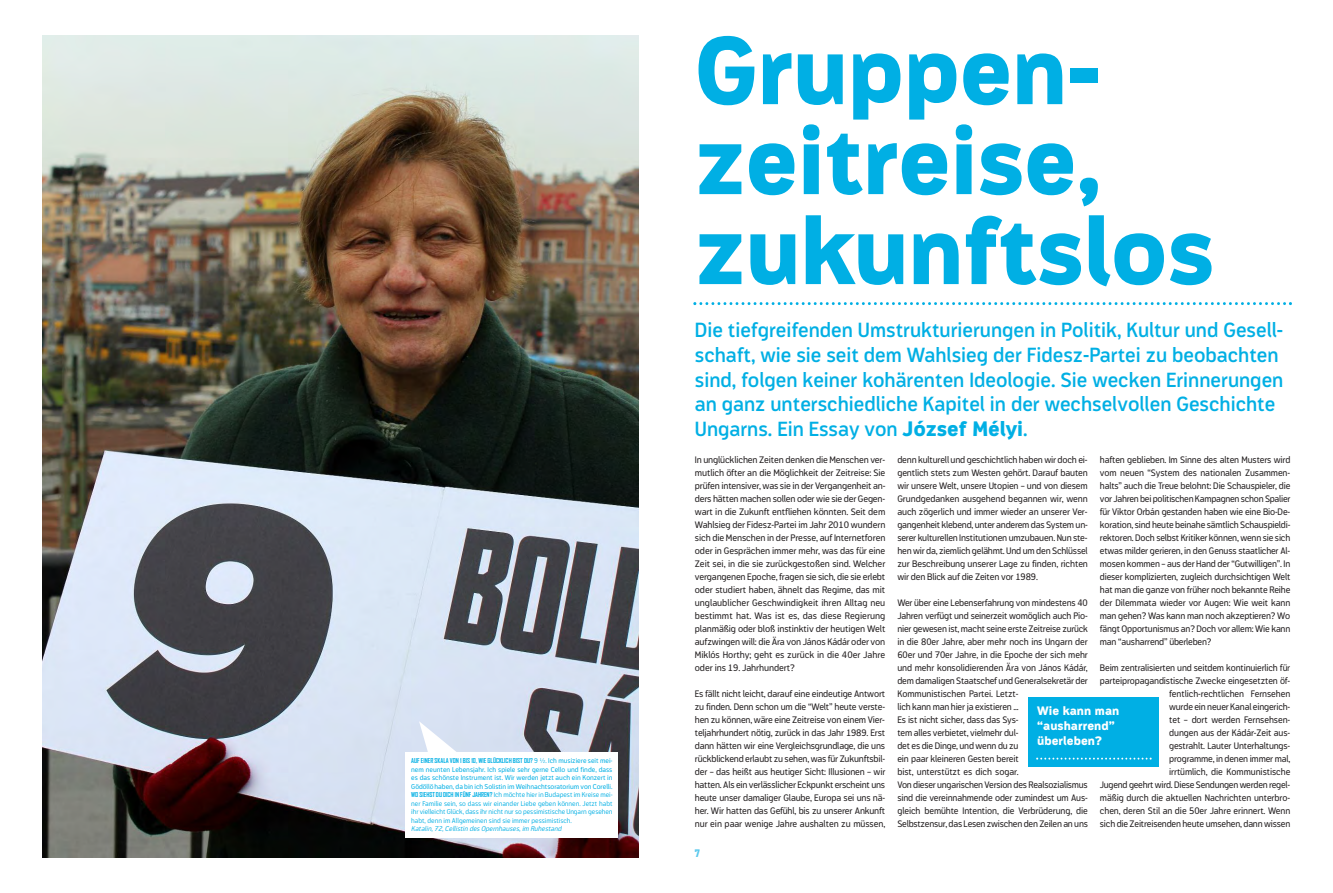
<style>
.page{position:relative;width:1333px;height:893px;background:#fff}
.page>*{position:absolute;margin:0;border:0;box-sizing:border-box;transform-origin:0 0}
.t1{font:800 94px/90px "Modus";letter-spacing:-.005em;color:#00afe4}
.t2{font:600 20.5px/24.7px "Modus";color:#00afe4}
.t3{font:800 12px/15px "Modus";letter-spacing:.005em;color:#fff}
.t4{font:900 10px "Agency FB";color:#5bc9ed}
.t5{font:9.5px/13px "Modus";letter-spacing:-.02em;color:#231f20;text-align:justify}
.t6{font:300 7px/8.5px "Modus";color:#00afe4;text-align:justify}
.t7{font:italic 300 7px "Modus";color:#00afe4}
.t8{font:700 6.5px "Agency FB";color:#00afe4}
.s1{font-family:"Modus";font-weight:300;font-size:7px}
.s2{font-family:"Modus";font-weight:400;font-size:7px}
.s3{font-weight:400}
.s4{font-family:"Agency FB";font-weight:700;font-size:6.5px}
.s5{font-weight:800}
</style>
<div class="page">
<svg style="left:693px;top:302px;width:598px;height:3px"></svg>
<img style="left:43px;top:35px;width:595px;height:822px">
<div style="left:1028px;top:698px;width:131px;height:69px;background:#00afe4"></div>
<svg style="left:1036px;top:758px;width:115px;height:2px"></svg>
<div style="left:405px;top:752px;width:213px;height:86px;background:#fff"></div>
<svg style="left:419px;top:721px;width:39px;height:31px"></svg>
<p class="t8" style="left:411px;top:757px;width:203px">AUF EINER SKALA VON 1 BIS 10, WIE GLÜCKLICH BIST DU? <span class="s1">9 ½.</span> <span class="s2">Ich musiziere seit mei-</span></p>
<p class="t6" style="left:411px;top:766px;width:203px"><span class="s3">nem neunten Lebensjahr. Ich spiele sehr gerne Cello und finde, dass es das schönste Instrument ist. Wir werden jetzt auch ein Konzert in Gödöllö haben, da bin ich Solistin im Weihnachtsoratorium von Corelli.<br></span><span class="s4">WO SIEHST DU DICH IN FÜNF JAHREN?</span> Ich möchte hier in Budapest im Kreise mei&shy;ner Familie sein, so dass wir einander Liebe geben können. Jetzt habt ihr vielleicht Glück, dass ihr nicht nur so pessimistische Ungarn gesehen habt, denn im Allgemeinen sind sie immer pessimistisch.</p>
<p class="t7" style="left:411px;top:826px;width:153px">Katalin,72,Cellistin des Opernhauses,im Ruhestand</p>
<h1 class="t1" style="left:694px;top:33px;width:521px">Gruppen&shy;zeitreise, zukunftslos</h1>
<p class="t2" style="left:694px;top:319px;width:590px">Die tiefgreifenden Umstrukturierungen in Politik, Kultur und Gesell&shy;schaft, wie sie seit dem Wahlsieg der Fidesz-Partei zu beobachten sind, folgen keiner kohärenten Ideologie. Sie wecken Erinnerungen an ganz unterschiedliche Kapitel in der wechsel vollen Geschichte Ungarns. Ein Essay von <span class="s5">József Mélyi</span>.</p>
<p class="t5" style="left:694px;top:454px;width:192px">In unglücklichen Zeiten denken die Menschen ver&shy;mutlich öfter an die Möglichkeit der Zeitreise: Sie prüfen intensiver, was sie in der Vergangenheit an&shy;ders hätten machen sollen oder wie sie der Gegen&shy;wart in die Zukunft entfliehen könnten. Seit dem Wahlsieg der Fidesz-Partei im Jahr 2010 wundern sich die Menschen in der Presse, auf Internetforen oder in Gesprächen immer mehr, was das für eine Zeit sei, in die sie zurückgestoßen sind. Welcher vergangenen Epoche, fragen sie sich, die sie erlebt oder studiert haben, ähnelt das Regime, das mit unglaublicher Geschwindigkeit ihren Alltag neu bestimmt hat. Was ist es, das diese Regierung planmäßig oder bloß instinktiv der heutigen Welt aufzwingen will: die Ära von János Kádár oder von Miklós Horthy; geht es zurück in die 40er Jahre oder ins 19. Jahrhundert?</p>
<p class="t5" style="left:694px;top:688px;width:192px">Es fällt nicht leicht, darauf eine eindeutige Antwort zu finden. Denn schon um die “Welt” heute verste&shy;hen zu können, wäre eine Zeitreise von einem Vier&shy;teljahrhundert nötig, zurück in das Jahr 1989. Erst dann hätten wir eine Vergleichsgrundlage, die uns rückblickend erlaubt zu sehen, was für Zukunftsbil&shy;der – das heißt aus heutiger Sicht: Illusionen – wir hatten. Als ein verlässlicher Eckpunkt erscheint uns heute unser damaliger Glaube, Europa sei uns nä&shy;her. Wir hatten das Gefühl, bis zu unserer Ankunft nur ein paar wenige Jahre aushalten zu müssen,</p>
<p class="t4" style="left:694px;top:847px;width:7px">7</p>
<p class="t5" style="left:1099px;top:454px;width:192px">haften geblieben. Im Sinne des alten Musters wird vom neuen “System des nationalen Zusammen&shy;halts” auch die Treue belohnt: Die Schauspieler, die vor Jahren bei politischen Kampagnen schon Spalier für Viktor Orbán gestanden haben wie eine Bio-De&shy;koration, sind heute beinahe sämtlich Schauspieldi&shy;rektoren. Doch selbst Kritiker können, wenn sie sich etwas milder gerieren, in den Genuss staatlicher Al&shy;mosen kommen – aus der Hand der “Gutwilligen”. In dieser komplizierten, zugleich durchsichtigen Welt hat man die ganze von früher noch bekannte Reihe der Dilemmata wieder vor Augen: Wie weit kann man gehen? Was kann man noch akzeptieren? Wo fängt Opportunismus an? Doch vor allem: Wie kann man “ausharrend” überleben?</p>
<p class="t5" style="left:1099px;top:662px;width:192px;text-align:right">Beim zentralisierten und seitdem kontinuierlich für parteipropagandistische Zwecke eingesetzten öf&shy;fentlich-rechtlichen Fernsehen<br>wurde ein neuer Kanal eingerich-<br>tet – dort werden Fernsehsen-<br>dungen aus der Kádár-Zeit aus-<br>gestrahlt. Lauter Unterhaltungs-<br>programme, in denen immer mal,<br>irrtümlich, die Kommunistische<br>Jugend geehrt wird. Diese Sendungen werden regel&shy;mäßig durch die aktuellen Nachrichten unterbro&shy;chen, deren Stil an die 50er Jahre erinnert. Wenn sich die Zeitreisenden heute umsehen, dann wissen</p>
<p class="t5" style="left:897px;top:454px;width:192px">denn kulturell und geschichtlich haben wir doch ei&shy;gentlich stets zum Westen gehört. Darauf bauten wir unsere Welt, unsere Utopien – und von diesem Grundgedanken ausgehend begannen wir, wenn auch zögerlich und immer wieder an unserer Ver&shy;gangenheit klebend, unter anderem das System un&shy;serer kulturellen Institutionen umzubauen. Nun ste&shy;hen wir da, ziemlich gelähmt. Und um den Schlüssel zur Beschreibung unserer Lage zu finden, richten wir den Blick auf die Zeiten vor 1989.</p>
<p class="t5" style="left:897px;top:597px;width:192px;text-align:left">Wer über eine Lebenserfahrung von mindestens 40<br>Jahren verfügt und seinerzeit womöglich auch Pio&shy;nier gewesen ist, macht seine erste Zeitreise zurück in die 80er Jahre, aber mehr noch ins Ungarn der 60er und 70er Jahre, in die Epoche der sich mehr und mehr konsolidierenden Ära von János Kádár, dem damaligen Staatschef und Generalsekretär der Kommunistischen Partei. Letzt-<br>lich kann man hier ja existieren ...<br>Es ist nicht sicher, dass das Sys-<br>tem alles verbietet, vielmehr dul-<br>det es die Dinge, und wenn du zu<br>ein paar kleineren Gesten bereit<br>bist, unterstützt es dich sogar.<br>Von dieser ungarischen Version des Realsozialismus sind die vereinnahmende oder zumindest um Aus&shy;gleich bemühte Intention, die Verbrüderung, die Selbstzensur, das Lesen zwischen den Zeilen an uns</p>
<p class="t3" style="left:1037px;top:704px;width:84px">Wie kann man “ausharrend” überleben?</p>
</div>
